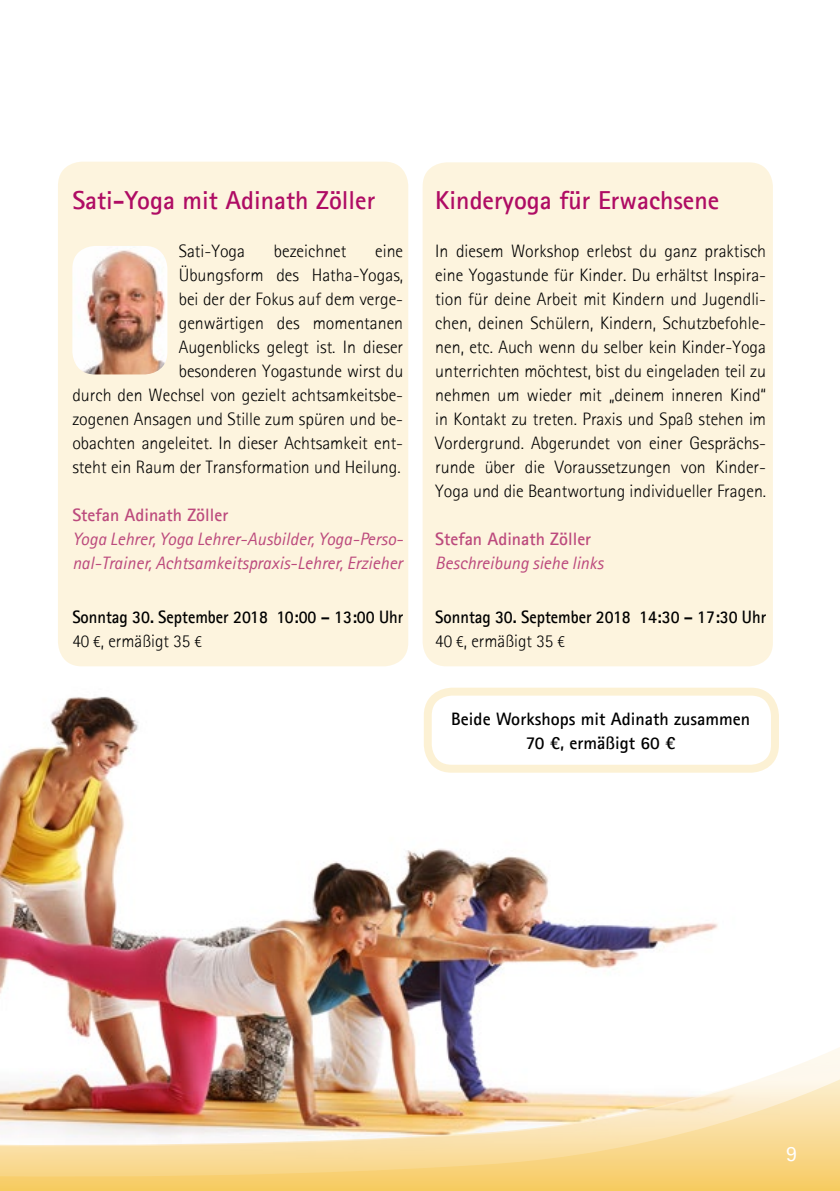
<style>
.page{position:relative;width:840px;height:1191px;background:#fff}
.page>*{position:absolute;margin:0;border:0;box-sizing:border-box;transform-origin:0 0}
.t1{font:700 26px "Agfa Rotis Sans Serif";color:#af0c64}
.t2{font:22px "Agfa Rotis Sans Serif";color:#fff}
.t3{font:300 18px/24px "AT Rotis Sans Serif";color:#000;text-align:justify}
.t4{font:italic 18px/24px "Agfa Rotis Sans Serif";color:#bc4a7d}
.t5{font:700 18px "Agfa Rotis Sans Serif";color:#000;scale:.92 1}
.t6{font:700 18px/24px "Agfa Rotis Sans Serif";color:#000;text-align:center}
.t7{font:700 18px "Agfa Rotis Sans Serif";color:#bc4a7d}
.s1{font-family:"The Sans Cd LF3";font-size:16px}
</style>
<div class="page">
<img style="left:0;top:586px;width:779px;height:440px">
<div style="left:422px;top:162px;width:350px;height:504px;background:#fdf4de;border-radius:24px"></div>
<div style="left:58px;top:162px;width:350px;height:504px;background:#fdf4de;border-radius:24px"></div>
<img style="left:1px;top:1026px;width:838px;height:165px">
<img style="left:72px;top:246px;width:95px;height:128px">
<div style="left:423px;top:687px;width:355px;height:85px;border:8px solid #f4ba28;border-radius:24px"></div>
<svg style="left:0;top:1088px;width:1px;height:103px"></svg>
<h1 class="t1" style="left:72px;top:184px;width:304px">Sati-Yoga mit Adinath Zöller</h1>
<p class="t3" style="left:179px;top:239px;width:68px">Sati-Yoga</p>
<p class="t3" style="left:274px;top:239px;width:74px">bezeichnet</p>
<p class="t3" style="left:72px;top:239px;width:332px;text-align:right">eine<br>Übungsform des Hatha-Yogas,<br>bei der der Fokus auf dem verge-<br>genwärtigen des momentanen<br>Augenblicks gelegt ist. In dieser<br>besonderen Yogastunde wirst du<br>durch den Wechsel von gezielt achtsamkeitsbe&shy;zogenen Ansagen und Stille zum spüren und be&shy;obachten angeleitet. In dieser Achtsamkeit ent&shy;steht ein Raum der Transformation und Heilung.</p>
<p class="t7" style="left:72px;top:503px;width:157px">Stefan Adinath Zöller</p>
<p class="t4" style="left:72px;top:527px;width:332px">Yoga Lehrer, Yoga Lehrer-Ausbilder, Yoga-Perso&shy;nal-Trainer, Achtsamkeitspraxis-Lehrer, Erzieher</p>
<p class="t5" style="left:72px;top:605px;width:361px">Sonntag 30. September 2018 10:00 – 13:00 Uhr</p>
<p class="t3" style="left:72px;top:629px;width:131px">40 <span class="s1">€</span>, ermäßigt 35 <span class="s1">€</span></p>
<h1 class="t1" style="left:435px;top:184px;width:285px">Kinderyoga für Erwachsene</h1>
<p class="t3" style="left:435px;top:239px;width:332px">In diesem Workshop erlebst du ganz praktisch eine Yogastunde für Kinder. Du erhältst Inspira&shy;tion für deine Arbeit mit Kindern und Jugendli&shy;chen, deinen Schülern, Kindern, Schutzbefohle&shy;nen, etc. Auch wenn du selber kein Kinder-Yoga unterrichten möchtest, bist du eingeladen teil zu nehmen um wieder mit „deinem inneren Kind“ in Kontakt zu treten. Praxis und Spaß stehen im Vordergrund. Abgerundet von einer Gesprächs&shy;runde über die Voraussetzungen von Kinder-Yoga und die Beantwortung individueller Fragen.</p>
<p class="t7" style="left:435px;top:528px;width:157px">Stefan Adinath Zöller</p>
<p class="t4" style="left:435px;top:551px;width:169px">Beschreibung siehe links</p>
<p class="t5" style="left:435px;top:606px;width:361px">Sonntag 30. September 2018 14:30 – 17:30 Uhr</p>
<p class="t3" style="left:435px;top:629px;width:131px">40 <span class="s1">€</span>, ermäßigt 35 <span class="s1">€</span></p>
<p class="t6" style="left:451px;top:707px;width:300px">Beide Workshops mit Adinath zusammen<br>70 €, ermäßigt 60 €</p>
<p class="t2" style="left:785px;top:1140px;width:12px">9</p>
</div>
